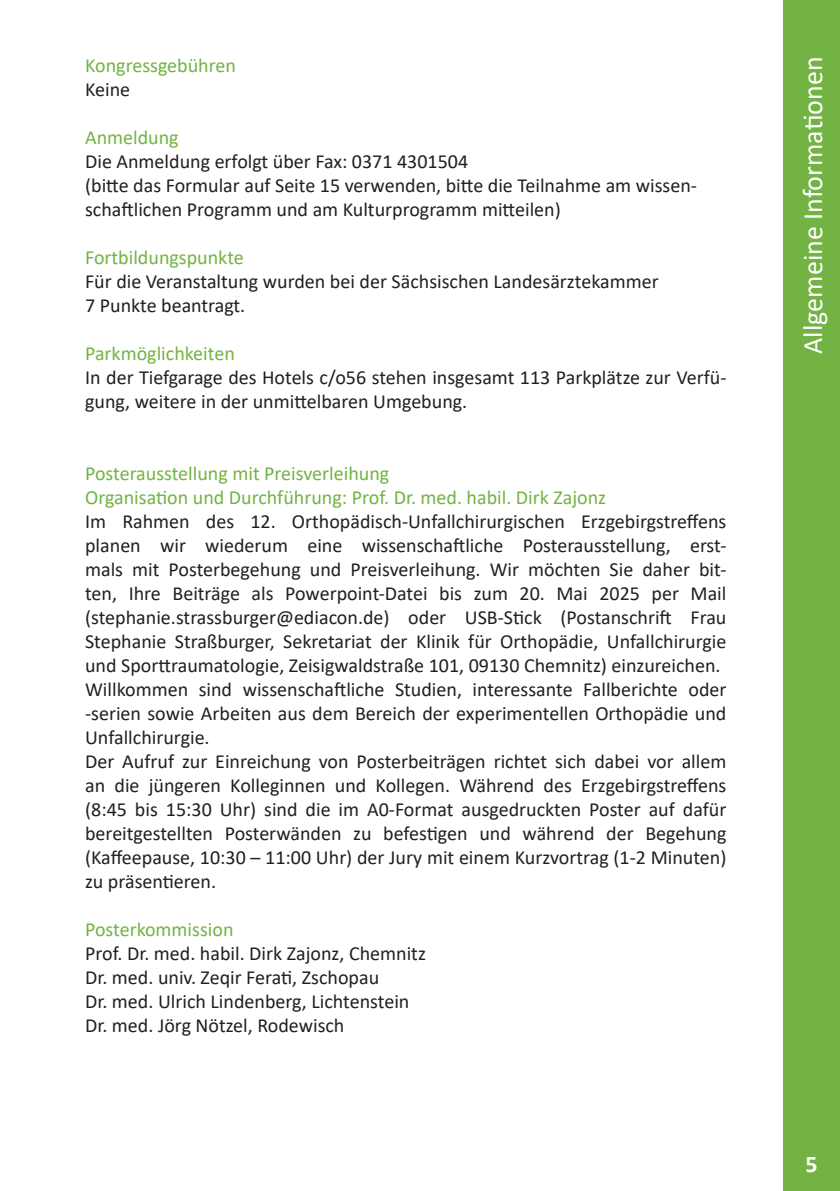
<style>
.page{position:relative;width:840px;height:1191px;background:#fff}
.page>*{position:absolute;margin:0;border:0;box-sizing:border-box;transform-origin:0 0}
.t1{font:28px "Calibri";color:#fff}
.t2{font:700 24px "Calibri";color:#fff}
.Standarttext{font:20px/24px "Calibri";color:#231f20;text-align:justify}
.Standarttext-2{font:20px "Calibri";color:#72b343}
</style>
<div class="page">
<div style="left:782px;top:0;width:57px;height:1191px;background:#72b343"></div>
<p class="Standarttext-2" style="left:85px;top:51px;width:152px">Kongressgebühren</p>
<p class="Standarttext" style="left:85px;top:77px;width:47px">Keine</p>
<p class="Standarttext-2" style="left:85px;top:123px;width:95px">Anmeldung</p>
<p class="Standarttext" style="left:85px;top:149px;width:613px;text-align:left">Die Anmeldung erfolgt über Fax: 0371 4301504<br>(bitte das Formular auf Seite 15 verwenden, bitte die Teilnahme am wissen&shy;schaftlichen Programm und am Kulturprogramm mitteilen)</p>
<p class="Standarttext-2" style="left:85px;top:243px;width:160px">Fortbildungspunkte</p>
<p class="Standarttext" style="left:85px;top:269px;width:574px">Für die Veranstaltung wurden bei der Sächsischen Landesärztekammer</p>
<p class="Standarttext" style="left:85px;top:293px;width:162px">7 Punkte beantragt.</p>
<p class="Standarttext-2" style="left:85px;top:339px;width:151px">Parkmöglichkeiten</p>
<p class="Standarttext" style="left:85px;top:365px;width:642px">In der Tiefgarage des Hotels c/o56 stehen insgesamt 113 Parkplätze zur Verfü&shy;gung, weitere in der unmittelbaren Umgebung.</p>
<p class="Standarttext-2" style="left:85px;top:459px;width:305px">Posterausstellung mit Preisverleihung</p>
<p class="Standarttext-2" style="left:85px;top:483px;width:522px">Organisation und Durchführung: Prof. Dr. med. habil. Dirk Zajonz</p>
<p class="Standarttext" style="left:85px;top:509px;width:642px">Im Rahmen des 12. Orthopädisch-Unfallchirurgischen Erzgebirgstreffens planen wir wiederum eine wissenschaftliche Posterausstellung, erst&shy;mals mit Posterbegehung und Preisverleihung. Wir möchten Sie daher bit&shy;ten, Ihre Beiträge als Powerpoint-Datei bis zum 20. Mai 2025 per Mail (stephanie.strassburger@ediacon.de) oder USB-Stick (Postanschrift Frau Stephanie Straßburger, Sekretariat der Klinik für Orthopädie, Unfallchirurgie und Sporttraumatologie, Zeisigwaldstraße 101, 09130 Chemnitz) einzureichen.</p>
<p class="Standarttext" style="left:85px;top:677px;width:642px">Willkommen sind wissenschaftliche Studien, interessante Fallberichte oder -serien sowie Arbeiten aus dem Bereich der experimentellen Orthopädie und Unfallchirurgie.</p>
<p class="Standarttext" style="left:85px;top:749px;width:642px">Der Aufruf zur Einreichung von Posterbeiträgen richtet sich dabei vor allem an die jüngeren Kolleginnen und Kollegen. Während des Erzgebirgstreffens (8:45 bis 15:30 Uhr) sind die im A0-Format ausgedruckten Poster auf dafür bereitgestellten Posterwänden zu befestigen und während der Begehung (Kaffeepause, 10:30 – 11:00 Uhr) der Jury mit einem Kurzvortrag (1-2 Minuten) zu präsentieren.</p>
<p class="Standarttext-2" style="left:85px;top:915px;width:150px">Posterkommission</p>
<p class="Standarttext" style="left:85px;top:941px;width:342px">Prof. Dr. med. habil. Dirk Zajonz, Chemnitz</p>
<p class="Standarttext" style="left:85px;top:965px;width:295px">Dr. med. univ. Zeqir Ferati, Zschopau</p>
<p class="Standarttext" style="left:85px;top:989px;width:325px">Dr. med. Ulrich Lindenberg, Lichtenstein</p>
<p class="Standarttext" style="left:85px;top:1013px;width:261px">Dr. med. Jörg Nötzel, Rodewisch</p>
<p class="t1" style="left:792px;top:354px;width:298px;rotate:-90deg">Allgemeine Informationen</p>
<p class="t2" style="left:805px;top:1146px;width:14px">5</p>
</div>
